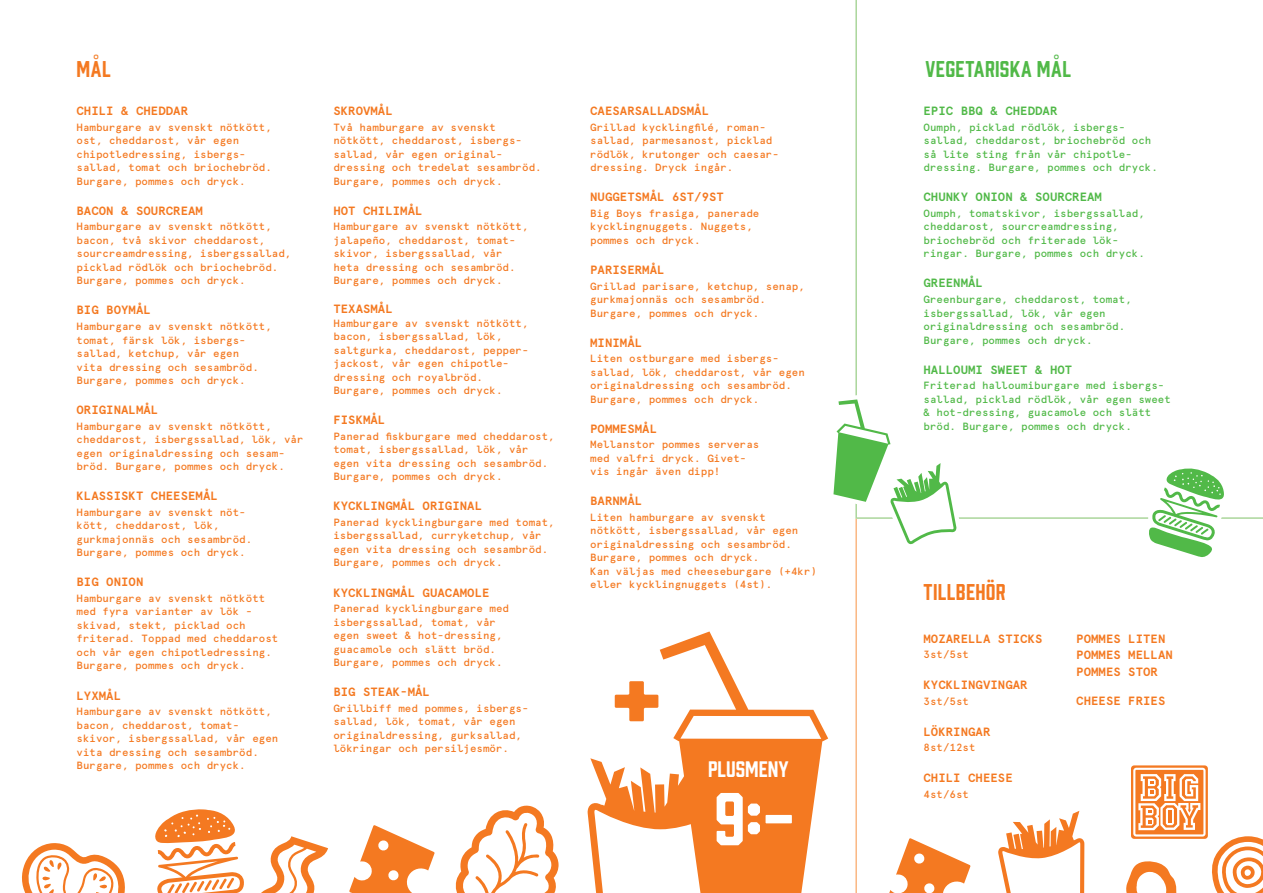
<style>
.page{position:relative;width:1263px;height:893px;background:#fff}
.page>*{position:absolute;margin:0;border:0;box-sizing:border-box;transform-origin:0 0}
.t1{font:68.85px "Prohibition Round";color:#fff}
.Rubrik{font:21px "Prohibition Round";letter-spacing:.02em;color:#51b948}
.Rubrik-2{font:21px "Prohibition Round";letter-spacing:.02em;color:#f47921}
.t2{font:20.7px "Prohibition Round";color:#fff}
.Underrubrik{font:700 12px "Apercu Mono";color:#f47921}
.Lista{font:700 12px "Apercu Mono";color:#f47921}
.Underrubrik-2{font:700 12px "Apercu Mono";color:#51b948}
.Brödtext{font:700 12px "Apercu Mono";color:#f47921}
.Brödtext-2{font:500 10.5px/13.5px "Apercu Mono";color:#f47921}
.Brödtext-3{font:500 10.5px/13.5px "Apercu Mono";color:#51b948}
</style>
<div class="page">
<svg style="left:855px;top:0;width:282px;height:518px"></svg>
<svg style="left:855px;top:518px;width:282px;height:375px"></svg>
<svg style="left:455px;top:805px;width:104px;height:88px"></svg>
<svg style="left:22px;top:843px;width:103px;height:50px"></svg>
<svg style="left:155px;top:809px;width:173px;height:84px"></svg>
<svg style="left:1137px;top:468px;width:126px;height:89px"></svg>
<svg style="left:998px;top:811px;width:86px;height:82px"></svg>
<svg style="left:349px;top:825px;width:86px;height:68px"></svg>
<svg style="left:885px;top:838px;width:85px;height:55px"></svg>
<svg style="left:833px;top:390px;width:135px;height:228px"></svg>
<svg style="left:587px;top:631px;width:241px;height:262px"></svg>
<svg style="left:1124px;top:765px;width:139px;height:128px"></svg>
<p class="Rubrik-2" style="left:77px;top:54px;width:35px">MÅL</p>
<p class="Underrubrik" style="left:77px;top:101px;width:113px">CHILI &amp; CHEDDAR</p>
<p class="Brödtext-2" style="left:77px;top:119px;width:197px">Hamburgare av svenskt nötkött, ost, cheddarost, vår egen chipotledressing, isbergs&shy;sallad, tomat och briochebröd.<br>Burgare, pommes och dryck.</p>
<p class="Underrubrik" style="left:77px;top:201px;width:128px">BACON &amp; SOURCREAM</p>
<p class="Brödtext-2" style="left:77px;top:219px;width:216px">Hamburgare av svenskt nötkött, bacon, två skivor cheddarost, sourcreamdressing, isbergssallad, picklad rödlök och briochebröd.<br>Burgare, pommes och dryck.</p>
<p class="Underrubrik" style="left:77px;top:301px;width:76px">BIG BOYMÅL</p>
<p class="Brödtext-2" style="left:77px;top:319px;width:197px">Hamburgare av svenskt nötkött, tomat, färsk lök, isbergs&shy;sallad, ketchup, vår egen<br>vita dressing och sesambröd.<br>Burgare, pommes och dryck.</p>
<p class="Underrubrik" style="left:77px;top:400px;width:83px">ORIGINALMÅL</p>
<p class="Brödtext-2" style="left:77px;top:418px;width:228px">Hamburgare av svenskt nötkött, cheddarost, isbergssallad, lök, vår egen originaldressing och sesam&shy;bröd. Burgare, pommes och dryck.</p>
<p class="Underrubrik" style="left:77px;top:487px;width:143px">KLASSISKT CHEESEMÅL</p>
<p class="Brödtext-2" style="left:77px;top:504px;width:177px">Hamburgare av svenskt nöt&shy;kött, cheddarost, lök, gurkmajonnäs och sesambröd.<br>Burgare, pommes och dryck.</p>
<p class="Underrubrik" style="left:77px;top:573px;width:68px">BIG ONION</p>
<p class="Brödtext-2" style="left:77px;top:591px;width:203px">Hamburgare av svenskt nötkött med fyra varianter av lök - skivad, stekt, picklad och friterad. Toppad med cheddarost och vår egen chipotledressing.<br>Burgare, pommes och dryck.</p>
<p class="Underrubrik" style="left:77px;top:686px;width:46px">LYXMÅL</p>
<p class="Brödtext-2" style="left:77px;top:704px;width:203px">Hamburgare av svenskt nötkött, bacon, cheddarost, tomat&shy;skivor, isbergssallad, vår egen vita dressing och sesambröd.<br>Burgare, pommes och dryck.</p>
<p class="Underrubrik" style="left:333px;top:101px;width:61px">SKROVMÅL</p>
<p class="Brödtext-2" style="left:333px;top:119px;width:210px">Två hamburgare av svenskt nötkött, cheddarost, isbergs&shy;sallad, vår egen original&shy;dressing och tredelat sesambröd.<br>Burgare, pommes och dryck.</p>
<p class="Underrubrik" style="left:333px;top:201px;width:91px">HOT CHILIMÅL</p>
<p class="Brödtext-2" style="left:333px;top:219px;width:197px">Hamburgare av svenskt nötkött, jalapeño, cheddarost, tomat&shy;skivor, isbergssallad, vår heta dressing och sesambröd.<br>Burgare, pommes och dryck.</p>
<p class="Brödtext" style="left:333px;top:300px;width:61px">TEXASMÅL</p>
<p class="Brödtext-2" style="left:333px;top:315px;width:197px">Hamburgare av svenskt nötkött, bacon, isbergssallad, lök, saltgurka, cheddarost, pepper&shy;jackost, vår egen chipotle&shy;dressing och royalbröd.<br>Burgare, pommes och dryck.</p>
<p class="Underrubrik" style="left:333px;top:411px;width:54px">FISKMÅL</p>
<p class="Brödtext-2" style="left:333px;top:428px;width:223px">Panerad fiskburgare med cheddarost, tomat, isbergssallad, lök, vår egen vita dressing och sesambröd.<br>Burgare, pommes och dryck.</p>
<p class="Underrubrik" style="left:333px;top:497px;width:150px">KYCKLINGMÅL ORIGINAL</p>
<p class="Brödtext-2" style="left:333px;top:515px;width:223px">Panerad kycklingburgare med tomat, isbergssallad, curryketchup, vår egen vita dressing och sesambröd.<br>Burgare, pommes och dryck.</p>
<p class="Underrubrik" style="left:333px;top:583px;width:158px">KYCKLINGMÅL GUACAMOLE</p>
<p class="Brödtext-2" style="left:333px;top:601px;width:177px">Panerad kycklingburgare med isbergssallad, tomat, vår egen sweet &amp; hot- dressing, guacamole och slätt bröd.<br>Burgare, pommes och dryck.</p>
<p class="Underrubrik" style="left:333px;top:683px;width:98px">BIG STEAK-MÅL</p>
<p class="Brödtext-2" style="left:333px;top:700px;width:197px">Grillbiff med pommes, isbergs&shy;sallad, lök, tomat, vår egen originaldressing, gurksallad, lökringar och persiljesmör.</p>
<p class="Underrubrik" style="left:590px;top:101px;width:121px">CAESARSALLADSMÅL</p>
<p class="Brödtext-2" style="left:590px;top:119px;width:190px">Grillad kycklingfilé, roman&shy;sallad, parmesanost, picklad rödlök, krutonger och caesar&shy;dressing. Dryck ingår.</p>
<p class="Underrubrik" style="left:590px;top:188px;width:135px">NUGGETSMÅL 6ST/9ST</p>
<p class="Brödtext-2" style="left:590px;top:205px;width:171px">Big Boys frasiga, panerade kycklingnuggets. Nuggets, pommes och dryck.</p>
<p class="Underrubrik" style="left:590px;top:260px;width:76px">PARISERMÅL</p>
<p class="Brödtext-2" style="left:590px;top:278px;width:216px">Grillad parisare, ketchup, senap, gurkmajonnäs och sesambröd.<br>Burgare, pommes och dryck.</p>
<p class="Underrubrik" style="left:590px;top:333px;width:54px">MINIMÅL</p>
<p class="Brödtext-2" style="left:590px;top:351px;width:216px">Liten ostburgare med isbergs&shy;sallad, lök, cheddarost, vår egen originaldressing och sesambröd.<br>Burgare, pommes och dryck.</p>
<p class="Underrubrik" style="left:590px;top:419px;width:68px">POMMESMÅL</p>
<p class="Brödtext-2" style="left:590px;top:437px;width:171px">Mellanstor pommes serveras med valfri dryck. Givet&shy;vis ingår även dipp!</p>
<p class="Underrubrik" style="left:590px;top:492px;width:54px">BARNMÅL</p>
<p class="Brödtext-2" style="left:590px;top:510px;width:229px">Liten hamburgare av svenskt nötkött, isbergssallad, vår egen originaldressing och sesambröd.<br>Burgare, pommes och dryck.<br>Kan väljas med cheeseburgare (+4kr) eller kycklingnuggets (4st).</p>
<p class="t2" style="left:708px;top:755px;width:82px">PLUSMENY</p>
<p class="t1" style="left:714px;top:771px;width:82px">9:-</p>
<p class="Rubrik" style="left:925px;top:54px;width:147px">VEGETARISKA MÅL</p>
<p class="Underrubrik-2" style="left:923px;top:101px;width:135px">EPIC BBQ &amp; CHEDDAR</p>
<p class="Brödtext-3" style="left:923px;top:119px;width:236px">Oumph, picklad rödlök, isbergs&shy;sallad, cheddarost, briochebröd och så lite sting från vår chipotle&shy;dressing. Burgare, pommes och dryck.</p>
<p class="Underrubrik-2" style="left:923px;top:188px;width:180px">CHUNKY ONION &amp; SOURCREAM</p>
<p class="Brödtext-3" style="left:923px;top:205px;width:223px">Oumph, tomatskivor, isbergssallad, cheddarost, sourcreamdressing, briochebröd och friterade lök&shy;ringar. Burgare, pommes och dryck.</p>
<p class="Underrubrik-2" style="left:923px;top:274px;width:61px">GREENMÅL</p>
<p class="Brödtext-3" style="left:923px;top:292px;width:210px">Greenburgare, cheddarost, tomat, isbergssallad, lök, vår egen originaldressing och sesambröd.<br>Burgare, pommes och dryck.</p>
<p class="Underrubrik-2" style="left:923px;top:360px;width:150px">HALLOUMI SWEET &amp; HOT</p>
<p class="Brödtext-3" style="left:923px;top:378px;width:249px">Friterad halloumiburgare med isbergs&shy;sallad, picklad rödlök, vår egen sweet &amp; hot- dressing, guacamole och slätt bröd. Burgare, pommes och dryck.</p>
<p class="Rubrik-2" style="left:923px;top:578px;width:84px">TILLBEHÖR</p>
<p class="Lista" style="left:923px;top:629px;width:121px">MOZARELLA STICKS</p>
<p class="Brödtext-2" style="left:923px;top:647px;width:47px">3st/5st</p>
<p class="Lista" style="left:923px;top:676px;width:106px">KYCKLINGVINGAR</p>
<p class="Brödtext-2" style="left:923px;top:693px;width:47px">3st/5st</p>
<p class="Lista" style="left:923px;top:722px;width:68px">LÖKRINGAR</p>
<p class="Brödtext-2" style="left:923px;top:740px;width:54px">8st/12st</p>
<p class="Lista" style="left:923px;top:769px;width:91px">CHILI CHEESE</p>
<p class="Brödtext-2" style="left:923px;top:787px;width:47px">4st/6st</p>
<p class="Lista" style="left:1076px;top:629px;width:91px">POMMES LITEN</p>
<p class="Lista" style="left:1076px;top:646px;width:98px">POMMES MELLAN</p>
<p class="Lista" style="left:1076px;top:662px;width:83px">POMMES STOR</p>
<p class="Lista" style="left:1076px;top:691px;width:91px">CHEESE FRIES</p>
</div>
